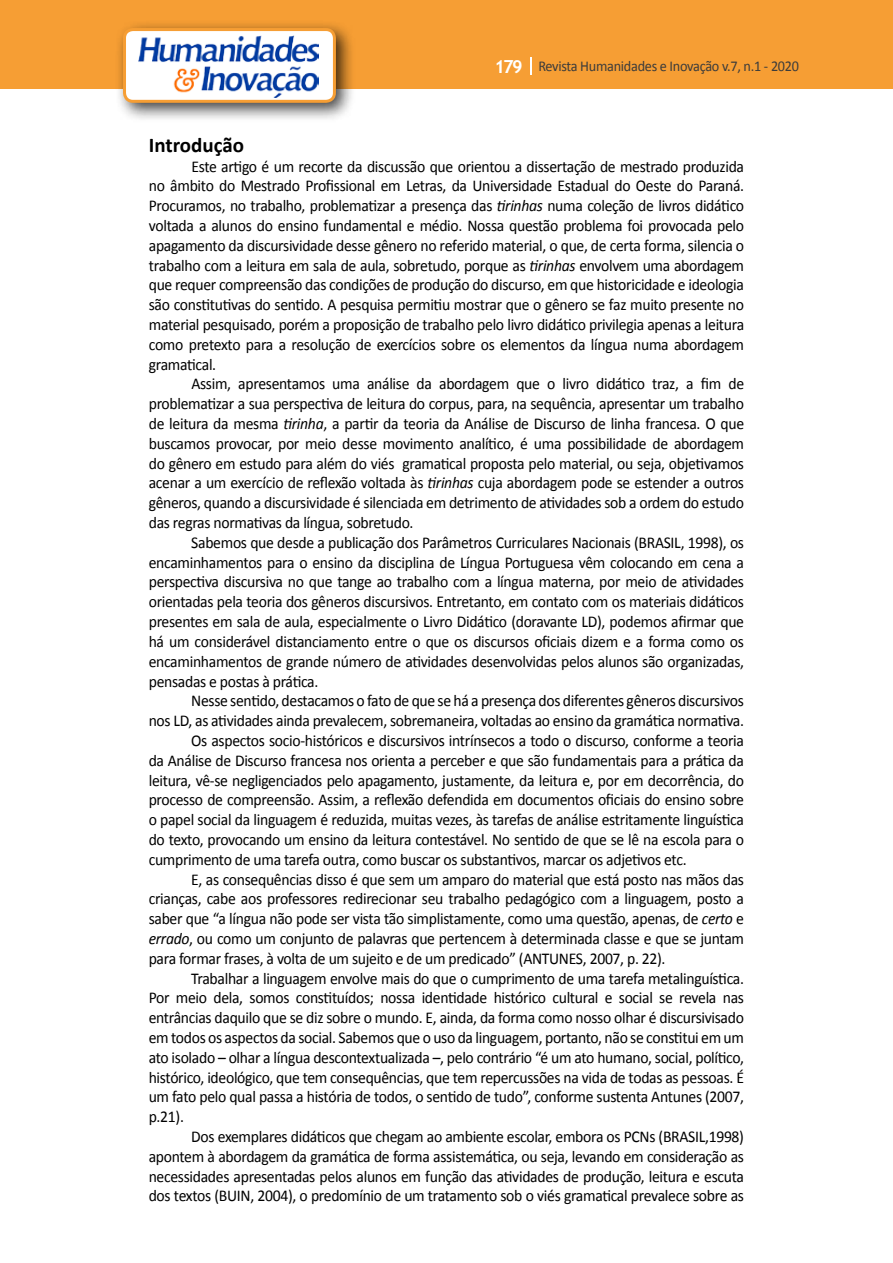
<style>
.page{position:relative;width:893px;height:1263px;background:#fff}
.page>*{position:absolute;margin:0;border:0;box-sizing:border-box;transform-origin:0 0}
.t1{font:700 21px "Calibri";color:#000}
.t2{font:16.5px/19.8px "Calibri";letter-spacing:-.02em;color:#000;text-align:justify;scale:.95 1}
.t3{font:15px "Calibri";letter-spacing:-.02em;color:#3c3c3b;scale:.95 1}
.s1{font-family:"Trebuchet MS";font-weight:700;font-size:18px;color:#fff}
.s2{font-style:italic}
</style>
<div class="page">
<div style="left:0;top:0;width:893px;height:88px;background:#f69e34"></div>
<svg style="left:530px;top:57px;width:2px;height:18px"></svg>
<div style="left:115px;top:20px;width:241px;height:103px;background:#000;opacity:.75"></div>
<div style="left:125px;top:30px;width:209px;height:71px;background:#fff;border-radius:9px"></div>
<img style="left:138px;top:35px;width:181px;height:62px">
<div style="left:123px;top:28px;width:213px;height:75px;border:3px solid #f69e34;border-radius:9px"></div>
<p class="t3" style="left:495px;top:57px;width:322px"><span class="s1">179</span> Revista Humanidades e Inovação v.7, n.1 - 2020</p>
<p class="t1" style="left:149px;top:130px;width:97px">Introdução</p>
<p class="t2" style="left:149px;top:156px;width:628px;text-indent:43px">Este artigo é um recorte da discussão que orientou a dissertação de mestrado produzida no âmbito do Mestrado Profissional em Letras, da Universidade Estadual do Oeste do Paraná.<br>Procuramos, no trabalho, problematizar a presença das <span class="s2">tirinhas</span> numa coleção de livros didático voltada a alunos do ensino fundamental e médio. Nossa questão problema foi provocada pelo apagamento da discursividade desse gênero no referido material, o que, de certa forma, silencia o trabalho com a leitura em sala de aula, sobretudo, porque as <span class="s2">tirinhas</span> envolvem uma abordagem que requer compreensão das condições de produção do discurso, em que historicidade e ideologia são constitutivas do sentido. A pesquisa permitiu mostrar que o gênero se faz muito presente no material pesquisado, porém a proposição de trabalho pelo livro didático privilegia apenas a leitura como pretexto para a resolução de exercícios sobre os elementos da língua numa abordagem gramatical.</p>
<p class="t2" style="left:149px;top:374px;width:628px;text-indent:43px">Assim, apresentamos uma análise da abordagem que o livro didático traz, a fim de problematizar a sua perspectiva de leitura do corpus, para, na sequência, apresentar um trabalho de leitura da mesma <span class="s2">tirinha</span>, a partir da teoria da Análise de Discurso de linha francesa. O que buscamos provocar, por meio desse movimento analítico, é uma possibilidade de abordagem do gênero em estudo para além do viés gramatical proposta pelo material, ou seja, objetivamos acenar a um exercício de reflexão voltada às <span class="s2">tirinhas</span> cuja abordagem pode se estender a outros gêneros, quando a discursividade é silenciada em detrimento de atividades sob a ordem do estudo das regras normativas da língua, sobretudo.</p>
<p class="t2" style="left:149px;top:532px;width:628px;text-indent:43px">Sabemos que desde a publicação dos Parâmetros Curriculares Nacionais (BRASIL, 1998), os encaminhamentos para o ensino da disciplina de Língua Portuguesa vêm colocando em cena a perspectiva discursiva no que tange ao trabalho com a língua materna, por meio de atividades orientadas pela teoria dos gêneros discursivos. Entretanto, em contato com os materiais didáticos presentes em sala de aula, especialmente o Livro Didático (doravante LD), podemos afirmar que há um considerável distanciamento entre o que os discursos oficiais dizem e a forma como os encaminhamentos de grande número de atividades desenvolvidas pelos alunos são organizadas, pensadas e postas à prática.</p>
<p class="t2" style="left:191px;top:691px;width:583px">Nesse sentido, destacamos o fato de que se há a presença dos diferentes gêneros discursivos</p>
<p class="t2" style="left:149px;top:711px;width:628px">nos LD, as atividades ainda prevalecem, sobremaneira, voltadas ao ensino da gramática normativa.</p>
<p class="t2" style="left:191px;top:730px;width:583px">Os aspectos socio-históricos e discursivos intrínsecos a todo o discurso, conforme a teoria</p>
<p class="t2" style="left:149px;top:750px;width:628px">da Análise de Discurso francesa nos orienta a perceber e que são fundamentais para a prática da</p>
<p class="t2" style="left:149px;top:770px;width:628px">leitura, vê-se negligenciados pelo apagamento, justamente, da leitura e, por em decorrência, do</p>
<p class="t2" style="left:149px;top:790px;width:628px">processo de compreensão. Assim, a reflexão defendida em documentos oficiais do ensino sobre</p>
<p class="t2" style="left:149px;top:810px;width:628px">o papel social da linguagem é reduzida, muitas vezes, às tarefas de análise estritamente linguística</p>
<p class="t2" style="left:149px;top:829px;width:628px">do texto, provocando um ensino da leitura contestável. No sentido de que se lê na escola para o</p>
<p class="t2" style="left:149px;top:849px;width:568px">cumprimento de uma tarefa outra, como buscar os substantivos, marcar os adjetivos etc.</p>
<p class="t2" style="left:191px;top:869px;width:583px">E, as consequências disso é que sem um amparo do material que está posto nas mãos das</p>
<p class="t2" style="left:149px;top:889px;width:628px">crianças, cabe aos professores redirecionar seu trabalho pedagógico com a linguagem, posto a</p>
<p class="t2" style="left:149px;top:909px;width:628px">saber que “a língua não pode ser vista tão simplistamente, como uma questão, apenas, de <span class="s2">certo</span> e</p>
<p class="t2" style="left:149px;top:928px;width:628px"><span class="s2">errado</span>, ou como um conjunto de palavras que pertencem à determinada classe e que se juntam</p>
<p class="t2" style="left:149px;top:948px;width:545px">para formar frases, à volta de um sujeito e de um predicado” (ANTUNES, 2007, p. 22).</p>
<p class="t2" style="left:191px;top:968px;width:583px">Trabalhar a linguagem envolve mais do que o cumprimento de uma tarefa metalinguística.</p>
<p class="t2" style="left:149px;top:988px;width:628px">Por meio dela, somos constituídos; nossa identidade histórico cultural e social se revela nas</p>
<p class="t2" style="left:149px;top:1008px;width:628px">entrâncias daquilo que se diz sobre o mundo. E, ainda, da forma como nosso olhar é discursivisado</p>
<p class="t2" style="left:149px;top:1027px;width:628px">em todos os aspectos da social. Sabemos que o uso da linguagem, portanto, não se constitui em um</p>
<p class="t2" style="left:149px;top:1047px;width:628px">ato isolado – olhar a língua descontextualizada –, pelo contrário “é um ato humano, social, político,</p>
<p class="t2" style="left:149px;top:1067px;width:628px">histórico, ideológico, que tem consequências, que tem repercussões na vida de todas as pessoas. É</p>
<p class="t2" style="left:149px;top:1087px;width:628px">um fato pelo qual passa a história de todos, o sentido de tudo”, conforme sustenta Antunes (2007,</p>
<p class="t2" style="left:149px;top:1107px;width:39px">p.21).</p>
<p class="t2" style="left:191px;top:1126px;width:583px">Dos exemplares didáticos que chegam ao ambiente escolar, embora os PCNs (BRASIL,1998)</p>
<p class="t2" style="left:149px;top:1146px;width:628px">apontem à abordagem da gramática de forma assistemática, ou seja, levando em consideração as</p>
<p class="t2" style="left:149px;top:1166px;width:628px">necessidades apresentadas pelos alunos em função das atividades de produção, leitura e escuta</p>
<p class="t2" style="left:149px;top:1186px;width:628px">dos textos (BUIN, 2004), o predomínio de um tratamento sob o viés gramatical prevalece sobre as</p>
</div>
